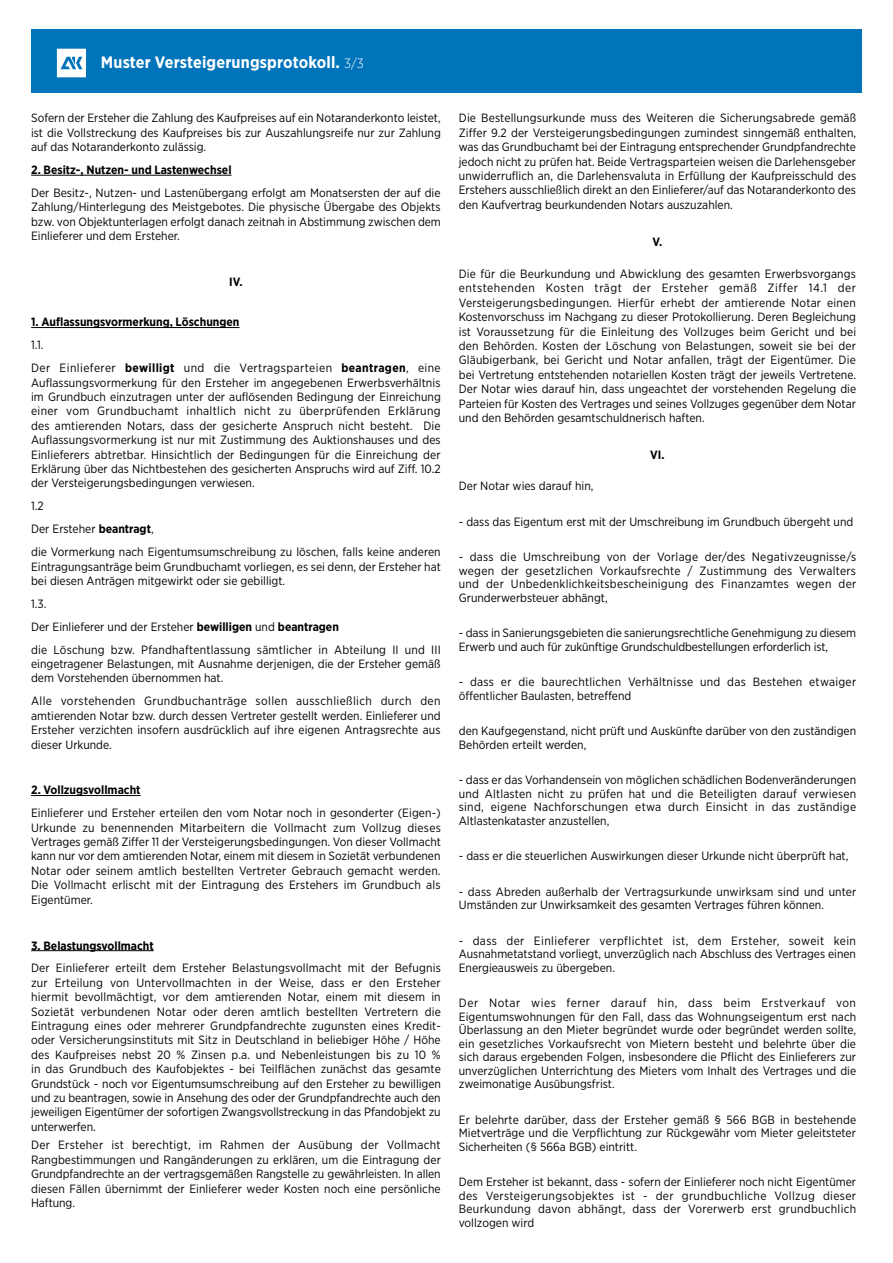
<style>
.page{position:relative;width:893px;height:1263px;background:#fff}
.page>*{position:absolute;margin:0;border:0;box-sizing:border-box;transform-origin:0 0}
.t1{font:700 16.5px "Gotham Narrow";letter-spacing:.01em;color:#fff}
.t2{font:12px/14.4px "Gotham Narrow";color:#000;text-align:justify}
.t3{font:700 12px "Gotham Narrow";color:#000}
.t4{font:12px/13.5px "Gotham Narrow";letter-spacing:.02em;color:#000}
.t5{font:12px/23px "Gotham Narrow";letter-spacing:.035em;color:#000}
.s1{font-weight:300;font-size:13.5px}
.s2{font-weight:700}
</style>
<div class="page">
<div style="left:31px;top:30px;width:831px;height:63px;background:#0074bb"></div>
<svg style="left:57px;top:49px;width:29px;height:28px"></svg>
<hr style="left:31px;top:175px;width:201px;height:1px;background:#000">
<hr style="left:31px;top:327px;width:208px;height:1px;background:#000">
<hr style="left:31px;top:795px;width:110px;height:1px;background:#000">
<hr style="left:31px;top:950px;width:123px;height:1px;background:#000">
<h1 class="t1" style="left:101px;top:52px;width:264px">Muster Versteigerungsprotokoll. <span class="s1">3/3</span></h1>
<p class="t2" style="left:31px;top:111px;width:411px">Sofern der Ersteher die Zahlung des Kaufpreises auf ein Notaranderkonto leistet, ist die Vollstreckung des Kaufpreises bis zur Auszahlungsreife nur zur Zahlung auf das Notaranderkonto zulässig.</p>
<p class="t3" style="left:31px;top:162px;width:202px">2. Besitz-, Nutzen- und Lastenwechsel</p>
<p class="t2" style="left:31px;top:185px;width:411px">Der Besitz-, Nutzen- und Lastenübergang erfolgt am Monatsersten der auf die Zahlung/Hinterlegung des Meistgebotes. Die physische Übergabe des Objekts bzw. von Objektunterlagen erfolgt danach zeitnah in Abstimmung zwischen dem Einlieferer und dem Ersteher.</p>
<p class="t3" style="left:229px;top:274px;width:15px">IV.</p>
<p class="t3" style="left:31px;top:314px;width:210px">1. Auflassungsvormerkung, Löschungen</p>
<p class="t5" style="left:31px;top:333px;width:411px">1.1.<br>Der Einlieferer <span class="s2">bewilligt</span> und die Vertragsparteien <span class="s2">beantragen</span>, eine</p>
<p class="t2" style="left:31px;top:375px;width:411px">Auflassungsvormerkung für den Ersteher im angegebenen Erwerbsverhältnis im Grundbuch einzutragen unter der auflösenden Bedingung der Einreichung einer vom Grundbuchamt inhaltlich nicht zu überprüfenden Erklärung des amtierenden Notars, dass der gesicherte Anspruch nicht besteht. Die Auflassungsvormerkung ist nur mit Zustimmung des Auktionshauses und des Einlieferers abtretbar. Hinsichtlich der Bedingungen für die Einreichung der Erklärung über das Nichtbestehen des gesicherten Anspruchs wird auf Ziff. 10.2 der Versteigerungsbedingungen verwiesen.</p>
<p class="t2" style="left:31px;top:494px;width:411px;line-height:23px;text-align:left">1.2<br>Der Ersteher <span class="s2">beantragt</span>,<br>die Vormerkung nach Eigentumsumschreibung zu löschen, falls keine anderen</p>
<p class="t2" style="left:31px;top:559px;width:411px">Eintragungsanträge beim Grundbuchamt vorliegen, es sei denn, der Ersteher hat bei diesen Anträgen mitgewirkt oder sie gebilligt.</p>
<p class="t2" style="left:31px;top:592px;width:411px;line-height:23px;text-align:left">1.3.<br>Der Einlieferer und der Ersteher <span class="s2">bewilligen</span> und <span class="s2">beantragen<br></span>die Löschung bzw. Pfandhaftentlassung sämtlicher in Abteilung II und III</p>
<p class="t2" style="left:31px;top:656px;width:411px">eingetragener Belastungen, mit Ausnahme derjenigen, die der Ersteher gemäß dem Vorstehenden übernommen hat.</p>
<p class="t2" style="left:31px;top:694px;width:411px">Alle vorstehenden Grundbuchanträge sollen ausschließlich durch den amtierenden Notar bzw. durch dessen Vertreter gestellt werden. Einlieferer und Ersteher verzichten insofern ausdrücklich auf ihre eigenen Antragsrechte aus dieser Urkunde.</p>
<p class="t3" style="left:31px;top:782px;width:111px">2. Vollzugsvollmacht</p>
<p class="t2" style="left:31px;top:806px;width:411px">Einlieferer und Ersteher erteilen den vom Notar noch in gesonderter (Eigen-)<br>Urkunde zu benennenden Mitarbeitern die Vollmacht zum Vollzug dieses Vertrages gemäß Ziffer 11 der Versteigerungsbedingungen. Von dieser Vollmacht kann nur vor dem amtierenden Notar, einem mit diesem in Sozietät verbundenen Notar oder seinem amtlich bestellten Vertreter Gebrauch gemacht werden.<br>Die Vollmacht erlischt mit der Eintragung des Erstehers im Grundbuch als Eigentümer.</p>
<p class="t3" style="left:31px;top:937px;width:124px">3. Belastungsvollmacht</p>
<p class="t2" style="left:31px;top:961px;width:411px">Der Einlieferer erteilt dem Ersteher Belastungsvollmacht mit der Befugnis zur Erteilung von Untervollmachten in der Weise, dass er den Ersteher hiermit bevollmächtigt, vor dem amtierenden Notar, einem mit diesem in Sozietät verbundenen Notar oder deren amtlich bestellten Vertretern die Eintragung eines oder mehrerer Grundpfandrechte zugunsten eines Kredit&shy;oder Versicherungsinstituts mit Sitz in Deutschland in beliebiger Höhe / Höhe des Kaufpreises nebst 20 % Zinsen p.a. und Nebenleistungen bis zu 10 % in das Grundbuch des Kaufobjektes - bei Teilflächen zunächst das gesamte Grundstück - noch vor Eigentumsumschreibung auf den Ersteher zu bewilligen und zu beantragen, sowie in Ansehung des oder der Grundpfandrechte auch den jeweiligen Eigentümer der sofortigen Zwangsvollstreckung in das Pfandobjekt zu unterwerfen.</p>
<p class="t2" style="left:31px;top:1138px;width:411px">Der Ersteher ist berechtigt, im Rahmen der Ausübung der Vollmacht Rangbestimmungen und Rangänderungen zu erklären, um die Eintragung der Grundpfandrechte an der vertragsgemäßen Rangstelle zu gewährleisten. In allen diesen Fällen übernimmt der Einlieferer weder Kosten noch eine persönliche Haftung.</p>
<p class="t2" style="left:459px;top:111px;width:399px">Die Bestellungsurkunde muss des Weiteren die Sicherungsabrede gemäß Ziffer 9.2 der Versteigerungsbedingungen zumindest sinngemäß enthalten, was das Grundbuchamt bei der Eintragung entsprechender Grundpfandrechte jedoch nicht zu prüfen hat. Beide Vertragsparteien weisen die Darlehensgeber unwiderruflich an, die Darlehensvaluta in Erfüllung der Kaufpreisschuld des Erstehers ausschließlich direkt an den Einlieferer/auf das Notaranderkonto des den Kaufvertrag beurkundenden Notars auszuzahlen.</p>
<p class="t3" style="left:653px;top:234px;width:11px">V.</p>
<p class="t2" style="left:459px;top:266px;width:399px">Die für die Beurkundung und Abwicklung des gesamten Erwerbsvorgangs entstehenden Kosten trägt der Ersteher gemäß Ziffer 14.1 der Versteigerungsbedingungen. Hierfür erhebt der amtierende Notar einen Kostenvorschuss im Nachgang zu dieser Protokollierung. Deren Begleichung ist Voraussetzung für die Einleitung des Vollzuges beim Gericht und bei den Behörden. Kosten der Löschung von Belastungen, soweit sie bei der Gläubigerbank, bei Gericht und Notar anfallen, trägt der Eigentümer. Die bei Vertretung entstehenden notariellen Kosten trägt der jeweils Vertretene.<br>Der Notar wies darauf hin, dass ungeachtet der vorstehenden Regelung die Parteien für Kosten des Vertrages und seines Vollzuges gegenüber dem Notar und den Behörden gesamtschuldnerisch haften.</p>
<p class="t3" style="left:650px;top:447px;width:16px">VI.</p>
<p class="t2" style="left:459px;top:479px;width:136px">Der Notar wies darauf hin,</p>
<p class="t2" style="left:459px;top:514px;width:396px">- dass das Eigentum erst mit der Umschreibung im Grundbuch übergeht und</p>
<p class="t2" style="left:459px;top:550px;width:399px;line-height:13.5px">- dass die Umschreibung von der Vorlage der/des Negativzeugnisse/s wegen der gesetzlichen Vorkaufsrechte / Zustimmung des Verwalters und der Unbedenklichkeitsbescheinigung des Finanzamtes wegen der Grunderwerbsteuer abhängt,</p>
<p class="t2" style="left:459px;top:626px;width:399px;line-height:13.5px">- dass in Sanierungsgebieten die sanierungsrechtliche Genehmigung zu diesem<br>Erwerb und auch für zukünftige Grundschuldbestellungen erforderlich ist,</p>
<p class="t4" style="left:459px;top:675px;width:399px">- dass er die baurechtlichen Verhältnisse und das Bestehen etwaiger öffentlicher Baulasten, betreffend</p>
<p class="t2" style="left:459px;top:724px;width:399px;line-height:13.5px">den Kaufgegenstand, nicht prüft und Auskünfte darüber von den zuständigen<br>Behörden erteilt werden,</p>
<p class="t2" style="left:459px;top:773px;width:399px;line-height:13.5px">- dass er das Vorhandensein von möglichen schädlichen Bodenveränderungen und Altlasten nicht zu prüfen hat und die Beteiligten darauf verwiesen sind, eigene Nachforschungen etwa durch Einsicht in das zuständige Altlastenkataster anzustellen,</p>
<p class="t2" style="left:459px;top:849px;width:391px">- dass er die steuerlichen Auswirkungen dieser Urkunde nicht überprüft hat,</p>
<p class="t2" style="left:459px;top:885px;width:399px;line-height:13.5px">- dass Abreden außerhalb der Vertragsurkunde unwirksam sind und unter<br>Umständen zur Unwirksamkeit des gesamten Vertrages führen können.</p>
<p class="t2" style="left:459px;top:934px;width:399px;line-height:13.5px">- dass der Einlieferer verpflichtet ist, dem Ersteher, soweit kein Ausnahmetatstand vorliegt, unverzüglich nach Abschluss des Vertrages einen Energieausweis zu übergeben.</p>
<p class="t2" style="left:459px;top:996px;width:399px;line-height:13.5px">Der Notar wies ferner darauf hin, dass beim Erstverkauf von Eigentumswohnungen für den Fall, dass das Wohnungseigentum erst nach Überlassung an den Mieter begründet wurde oder begründet werden sollte, ein gesetzliches Vorkaufsrecht von Mietern besteht und belehrte über die sich daraus ergebenden Folgen, insbesondere die Pflicht des Einlieferers zur unverzüglichen Unterrichtung des Mieters vom Inhalt des Vertrages und die zweimonatige Ausübungsfrist.</p>
<p class="t2" style="left:459px;top:1113px;width:399px;line-height:13.5px">Er belehrte darüber, dass der Ersteher gemäß § 566 BGB in bestehende Mietverträge und die Verpflichtung zur Rückgewähr vom Mieter geleitsteter Sicherheiten (§ 566a BGB) eintritt.</p>
<p class="t2" style="left:459px;top:1175px;width:399px;line-height:13.5px">Dem Ersteher ist bekannt, dass - sofern der Einlieferer noch nicht Eigentümer des Versteigerungsobjektes ist - der grundbuchliche Vollzug dieser Beurkundung davon abhängt, dass der Vorerwerb erst grundbuchlich vollzogen wird</p>
</div>
